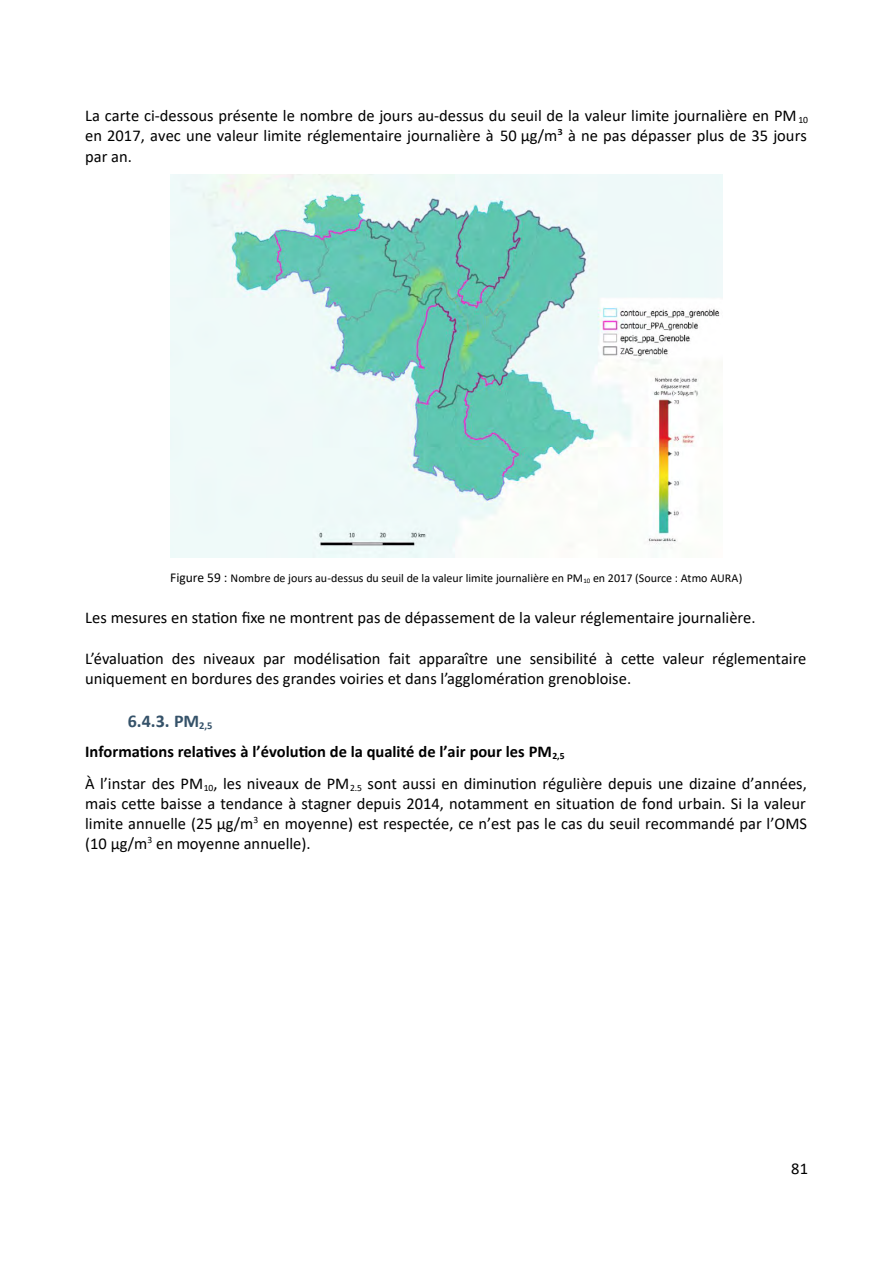
<style>
.page{position:relative;width:893px;height:1263px;background:#fff}
.page>*{position:absolute;margin:0;border:0;box-sizing:border-box;transform-origin:0 0}
.t1{font:700 18px "Calibri";color:#355269}
.t2{font:16.5px/20.2px "Calibri";color:#000;text-align:justify}
.t3{font:700 16.5px "Calibri";color:#000}
.Figure_Index_1{font:12px "Calibri";color:#000}
.s1{font-size:13.5px}
</style>
<div class="page">
<img style="left:170px;top:175px;width:553px;height:382px">
<p class="t2" style="left:85px;top:106px;width:724px">La carte ci-dessous présente le nombre de jours au-dessus du seuil de la valeur limite journalière en PM <sub>10 </sub>en 2017, avec une valeur limite réglementaire journalière à 50 µg/m³ à ne pas dépasser plus de 35 jours par an.</p>
<p class="Figure_Index_1" style="left:170px;top:571px;width:574px"><span class="s1">Figure 59 :</span> Nombre de jours au-dessus du seuil de la valeur limite journalière en PM<sub>10</sub> en 2017 (Source : Atmo AURA)</p>
<p class="t2" style="left:85px;top:608px;width:672px">Les mesures en station fixe ne montrent pas de dépassement de la valeur réglementaire journalière.</p>
<p class="t2" style="left:85px;top:648px;width:723px">L’évaluation des niveaux par modélisation fait apparaître une sensibilité à cette valeur réglementaire uniquement en bordures des grandes voiries et dans l’agglomération grenobloise.</p>
<h3 class="t1" style="left:128px;top:710px;width:86px">6.4.3. PM<sub>2,5</sub></h3>
<p class="t3" style="left:85px;top:741px;width:481px">Informations relatives à l’évolution de la qualité de l’air pour les PM<sub>2,5</sub></p>
<p class="t2" style="left:85px;top:773px;width:723px">À l’instar des PM<sub>10</sub>, les niveaux de PM<sub>2.5</sub> sont aussi en diminution régulière depuis une dizaine d’années, mais cette baisse a tendance à stagner depuis 2014, notamment en situation de fond urbain. Si la valeur limite annuelle (25 µg/m<sup>3</sup> en moyenne) est respectée, ce n’est pas le cas du seuil recommandé par l’OMS (10 μg/m<sup>3</sup> en moyenne annuelle).</p>
<p class="t2" style="left:791px;top:1158px;width:18px">81</p>
</div>
